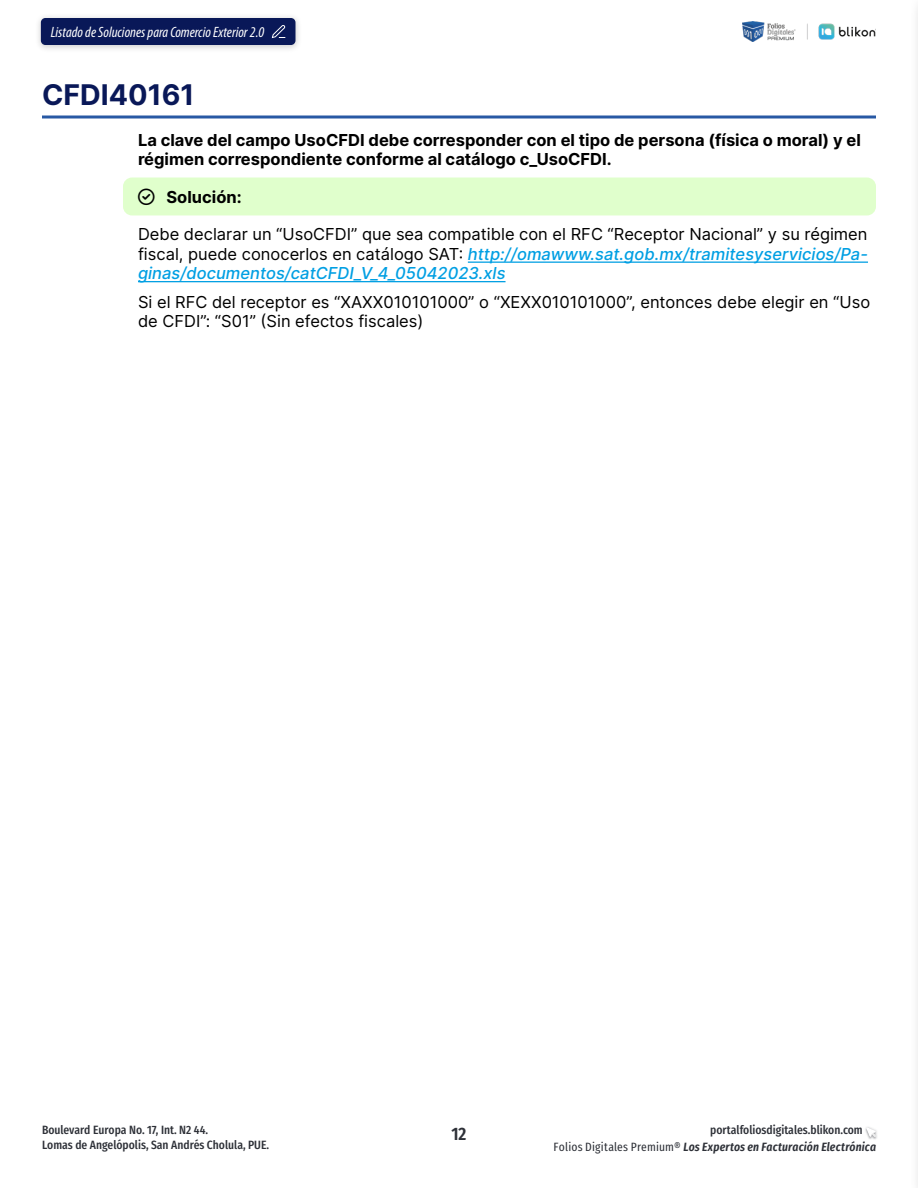
<style>
.page{position:relative;width:918px;height:1188px;background:#fff}
.page>*{position:absolute;margin:0;border:0;box-sizing:border-box;transform-origin:0 0}
.Heading{font:700 28.5px "Inter";color:#091858}
.t1{font:600 18px "Fira Sans Condensed";color:#2d3037}
.Párrafo{font:16.5px/19.5px "Inter";color:#000;text-align:justify}
.Descripción{font:700 16.5px/19.5px "Inter";color:#000}
.t2{font:italic condensed 15px "Myriad Pro";color:#fff}
.t3{font:500 12px "Fira Sans Condensed";color:#2d3037}
.t4{font:italic 600 12px "Fira Sans Condensed";letter-spacing:.015em;color:#2d3037}
.s1{font-weight:500;font-style:italic;color:#009fe3}
.s2{font-weight:400;font-style:normal}
</style>
<div class="page">
<img style="left:743px;top:21px;width:133px;height:21px">
<svg style="left:865px;top:1127px;width:12px;height:12px"></svg>
<div style="left:35px;top:13px;width:267px;height:40px;background:#000;opacity:.2"></div>
<div style="left:41px;top:18px;width:255px;height:27px;background:#091858;border-radius:4px"></div>
<svg style="left:271px;top:25px;width:15px;height:13px"></svg>
<div style="left:909px;top:0;width:9px;height:1188px;background:#fbfbfb"></div>
<hr style="left:917px;top:0;width:1px;height:1188px;background:#091858">
<hr style="left:42px;top:116px;width:834px;height:2px;background:#2859a4">
<div style="left:123px;top:178px;width:753px;height:37px;background:#e0ffcc;border-radius:9px"></div>
<hr style="left:468px;top:262px;width:400px;height:1px;background:#009fe3">
<hr style="left:138px;top:281px;width:368px;height:1px;background:#009fe3">
<p class="t2" style="left:51px;top:23px;width:215px">Listado de Soluciones para Comercio Exterior 2.0</p>
<p class="Heading" style="left:42px;top:73px;width:154px">CFDI40161</p>
<p class="Descripción" style="left:138px;top:129px;width:724px">La clave del campo UsoCFDI debe corresponder con el tipo de persona (física o moral) y el régimen correspondiente conforme al catálogo c_UsoCFDI.</p>
<p class="Descripción" style="left:166px;top:186px;width:77px">Solución:</p>
<p class="Párrafo" style="left:138px;top:224px;width:732px">Debe declarar un “UsoCFDI” que sea compatible con el RFC “Receptor Nacional” y su régimen fiscal, puede conocerlos en catálogo SAT: <span class="s1">http://omawww.sat.gob.mx/tramitesyservicios/Pa&shy;ginas/documentos/catCFDI_V_4_05042023.xls</span></p>
<p class="Párrafo" style="left:138px;top:291px;width:734px">Si el RFC del receptor es “XAXX010101000” o “XEXX010101000”, entonces debe elegir en “Uso de CFDI”: “S01” (Sin efectos fiscales)</p>
<p class="t3" style="left:42px;top:1119px;width:168px">Boulevard Europa No. 17, Int. N2 44.</p>
<p class="t3" style="left:710px;top:1119px;width:154px">portalfoliosdigitales.blikon.com</p>
<p class="t3" style="left:42px;top:1134px;width:229px">Lomas de Angelópolis, San Andrés Cholula, PUE.</p>
<p class="t4" style="left:554px;top:1138px;width:324px"><span class="s2">Folios Digitales Premium®</span> Los Expertos en Facturación Electrónica</p>
<p class="t1" style="left:451px;top:1117px;width:17px">12</p>
</div>
